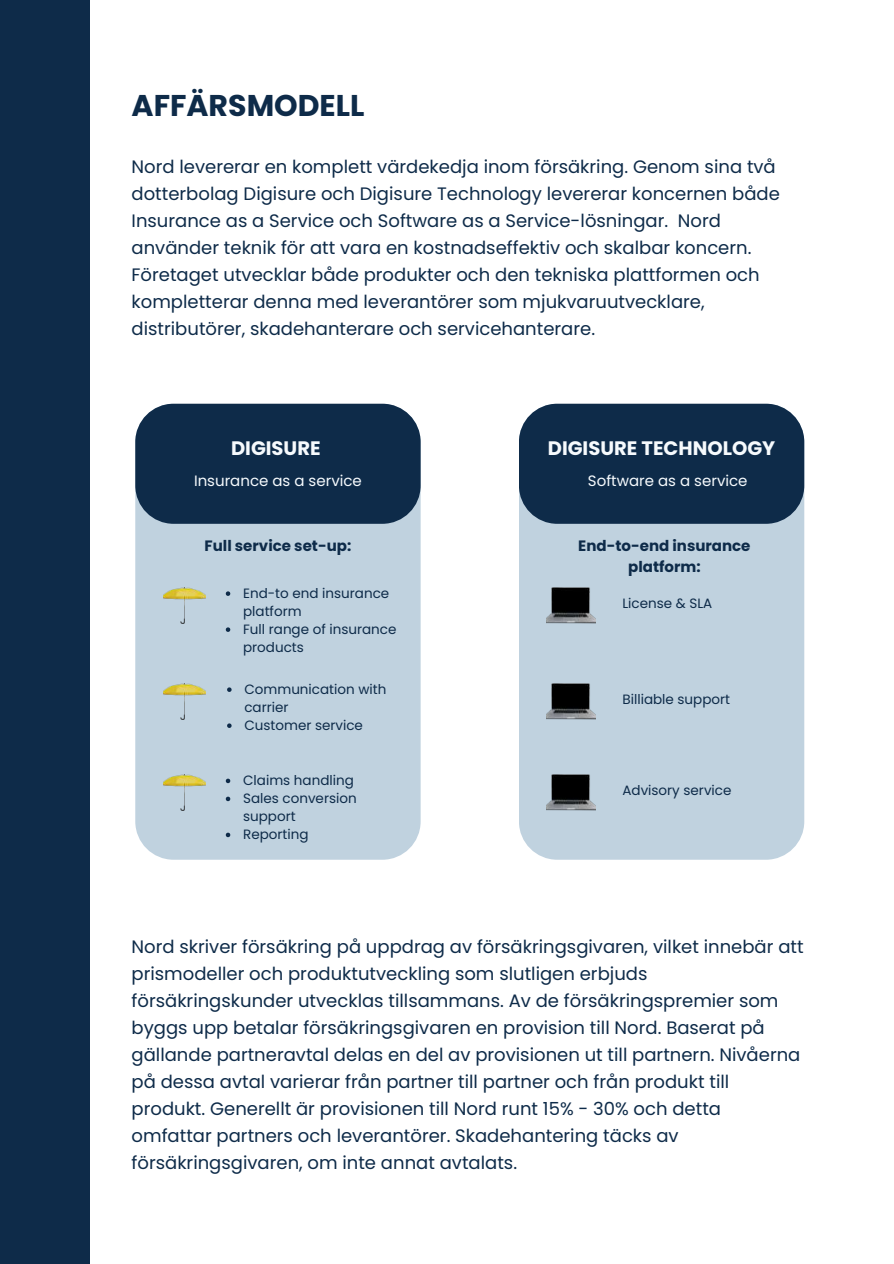
<style>
.page{position:relative;width:894px;height:1264px;background:#fff}
.page>*{position:absolute;margin:0;border:0;box-sizing:border-box;transform-origin:0 0}
.t1{font:700 30px "Poppins";color:#0e2b49}
.t2{font:700 19.5px "Poppins";color:#f6fafd}
.t3{font:18px/27px "Poppins";color:#0e2b49}
.t4{font:700 15px/20.2px "Poppins";color:#0e2b49;text-align:center}
.t5{font:15px "Poppins";color:#f6fafd}
.t6{font:13.5px/18px "Poppins";color:#0e2b49}
</style>
<div class="page">
<div style="left:0;top:0;width:89px;height:1263px;background:#0e2b49"></div>
<div style="left:135px;top:404px;width:285px;height:455px;background:#c0d2df;border-radius:38px"></div>
<div style="left:135px;top:404px;width:285px;height:120px;background:#0e2b49;border-radius:38px"></div>
<img style="left:164px;top:587px;width:41px;height:36px">
<img style="left:164px;top:683px;width:41px;height:36px">
<img style="left:164px;top:774px;width:41px;height:36px">
<svg style="left:226px;top:591px;width:4px;height:5px"></svg>
<svg style="left:226px;top:627px;width:4px;height:5px"></svg>
<svg style="left:227px;top:687px;width:4px;height:5px"></svg>
<svg style="left:227px;top:723px;width:4px;height:5px"></svg>
<svg style="left:226px;top:778px;width:4px;height:5px"></svg>
<svg style="left:226px;top:796px;width:4px;height:5px"></svg>
<svg style="left:226px;top:832px;width:4px;height:5px"></svg>
<div style="left:519px;top:404px;width:285px;height:455px;background:#c0d2df;border-radius:38px"></div>
<div style="left:519px;top:404px;width:285px;height:120px;background:#0e2b49;border-radius:38px"></div>
<img style="left:547px;top:587px;width:48px;height:36px">
<img style="left:547px;top:683px;width:48px;height:36px">
<img style="left:547px;top:774px;width:48px;height:36px">
<h1 class="t1" style="left:131px;top:84px;width:234px">AFFÄRSMODELL</h1>
<p class="t3" style="left:131px;top:153px;width:649px">Nord levererar en komplett värdekedja inom försäkring. Genom sina två dotterbolag Digisure och Digisure Technology levererar koncernen både Insurance as a Service och Software as a Service-lösningar. Nord använder teknik för att vara en kostnadseffektiv och skalbar koncern.<br>Företaget utvecklar både produkter och den tekniska plattformen och kompletterar denna med leverantörer som mjukvaruutvecklare, distributörer, skadehanterare och servicehanterare.</p>
<p class="t2" style="left:231px;top:435px;width:91px">DIGISURE</p>
<p class="t5" style="left:194px;top:470px;width:169px">Insurance as a service</p>
<p class="t4" style="left:204px;top:536px;width:148px">Full service set-up:</p>
<p class="t6" style="left:243px;top:584px;width:155px">End-to end insurance platform<br>Full range of insurance products</p>
<p class="t6" style="left:244px;top:680px;width:143px">Communication with carrier<br>Customer service</p>
<p class="t6" style="left:243px;top:771px;width:115px">Claims handling<br>Sales conversion support<br>Reporting</p>
<p class="t2" style="left:547px;top:435px;width:229px">DIGISURE TECHNOLOGY</p>
<p class="t5" style="left:587px;top:470px;width:161px">Software as a service</p>
<p class="t4" style="left:578px;top:536px;width:174px">End-to-end insurance platform:</p>
<p class="t6" style="left:622px;top:594px;width:91px">License &amp; SLA</p>
<p class="t6" style="left:622px;top:690px;width:109px">Billiable support</p>
<p class="t6" style="left:622px;top:781px;width:110px">Advisory service</p>
<p class="t3" style="left:131px;top:933px;width:673px">Nord skriver försäkring på uppdrag av försäkringsgivaren, vilket innebär att prismodeller och produktutveckling som slutligen erbjuds försäkringskunder utvecklas tillsammans. Av de försäkringspremier som byggs upp betalar försäkringsgivaren en provision till Nord. Baserat på gällande partneravtal delas en del av provisionen ut till partnern. Nivåerna på dessa avtal varierar från partner till partner och från produkt till produkt. Generellt är provisionen till Nord runt 15% - 30% och detta omfattar partners och leverantörer. Skadehantering täcks av försäkringsgivaren, om inte annat avtalats.</p>
</div>
